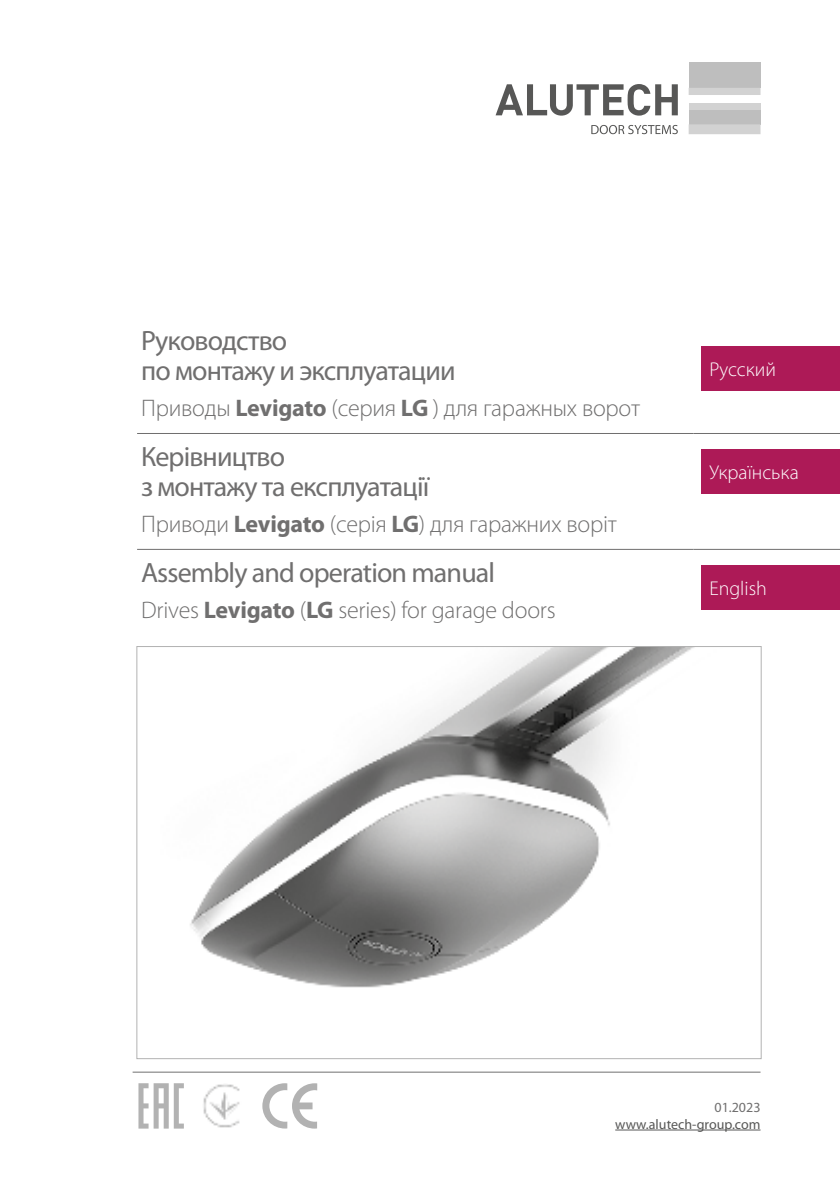
<style>
.page{position:relative;width:840px;height:1191px;background:#fff}
.page>*{position:absolute;margin:0;border:0;box-sizing:border-box;transform-origin:0 0}
.t1{font:28px/30px "Myriad Pro";letter-spacing:-.03em;color:#706f6f}
.t2{font:300 24px "Myriad Pro";letter-spacing:-.01em;color:#706f6f}
.t3{font:300 20px "Myriad Pro";color:#fff}
.t4{font:14px "Myriad Pro";color:#575756}
.t5{font:14px "Myriad Pro";color:#706f6f}
.s1{font-weight:700}
</style>
<div class="page">
<hr style="left:615px;top:1129px;width:145px;height:1px;background:#575756">
<svg style="left:495px;top:84px;width:182px;height:32px"></svg>
<svg style="left:591px;top:125px;width:86px;height:9px"></svg>
<div style="left:688px;top:62px;width:72px;height:26px;background:#bebebe"></div>
<div style="left:688px;top:110px;width:72px;height:14px;background:#bebebe"></div>
<div style="left:688px;top:124px;width:72px;height:10px;background:#d2d2d2"></div>
<div style="left:688px;top:103px;width:72px;height:7px;background:#d2d2d2"></div>
<div style="left:688px;top:88px;width:72px;height:7px;background:#d2d2d2"></div>
<svg style="left:138px;top:1083px;width:46px;height:45px"></svg>
<hr style="left:132px;top:1071px;width:628px;height:1px;background:#706f6f">
<img style="left:203px;top:1084px;width:37px;height:44px">
<svg style="left:262px;top:1083px;width:55px;height:45px"></svg>
<img style="left:190px;top:648px;width:502px;height:340px">
<hr style="left:137px;top:433px;width:556px;height:1px;background:#706f6f">
<hr style="left:693px;top:433px;width:146px;height:1px;background:#706f6f">
<hr style="left:137px;top:549px;width:556px;height:1px;background:#706f6f">
<hr style="left:693px;top:549px;width:146px;height:1px;background:#706f6f">
<div style="left:701px;top:346px;width:138px;height:44px;background:#ad1a57"></div>
<div style="left:701px;top:450px;width:138px;height:44px;background:#ad1a57"></div>
<div style="left:701px;top:566px;width:138px;height:44px;background:#ad1a57"></div>
<p class="t1" style="left:141px;top:328px;width:316px">Руководство<br>по монтажу и эксплуатации</p>
<p class="t2" style="left:141px;top:399px;width:500px">Приводы <span class="s1">Levigato</span> (серия <span class="s1">LG</span> ) для гаражных ворот</p>
<p class="t1" style="left:141px;top:444px;width:290px">Керівництво<br>з монтажу та експлуатації</p>
<p class="t2" style="left:141px;top:515px;width:477px">Приводи <span class="s1">Levigato</span> (серія <span class="s1">LG</span>) для гаражних воріт</p>
<p class="t1" style="left:141px;top:560px;width:355px">Assembly and operation manual</p>
<p class="t2" style="left:141px;top:601px;width:416px">Drives <span class="s1">Levigato</span> (<span class="s1">LG</span> series) for garage doors</p>
<p class="t3" style="left:709px;top:361px;width:68px">Русский</p>
<p class="t3" style="left:709px;top:465px;width:91px">Українська</p>
<p class="t3" style="left:709px;top:581px;width:59px">English</p>
<p class="t5" style="left:714px;top:1101px;width:47px">01.2023</p>
<p class="t4" style="left:615px;top:1118px;width:147px">www.alutech-group.com</p>
</div>
